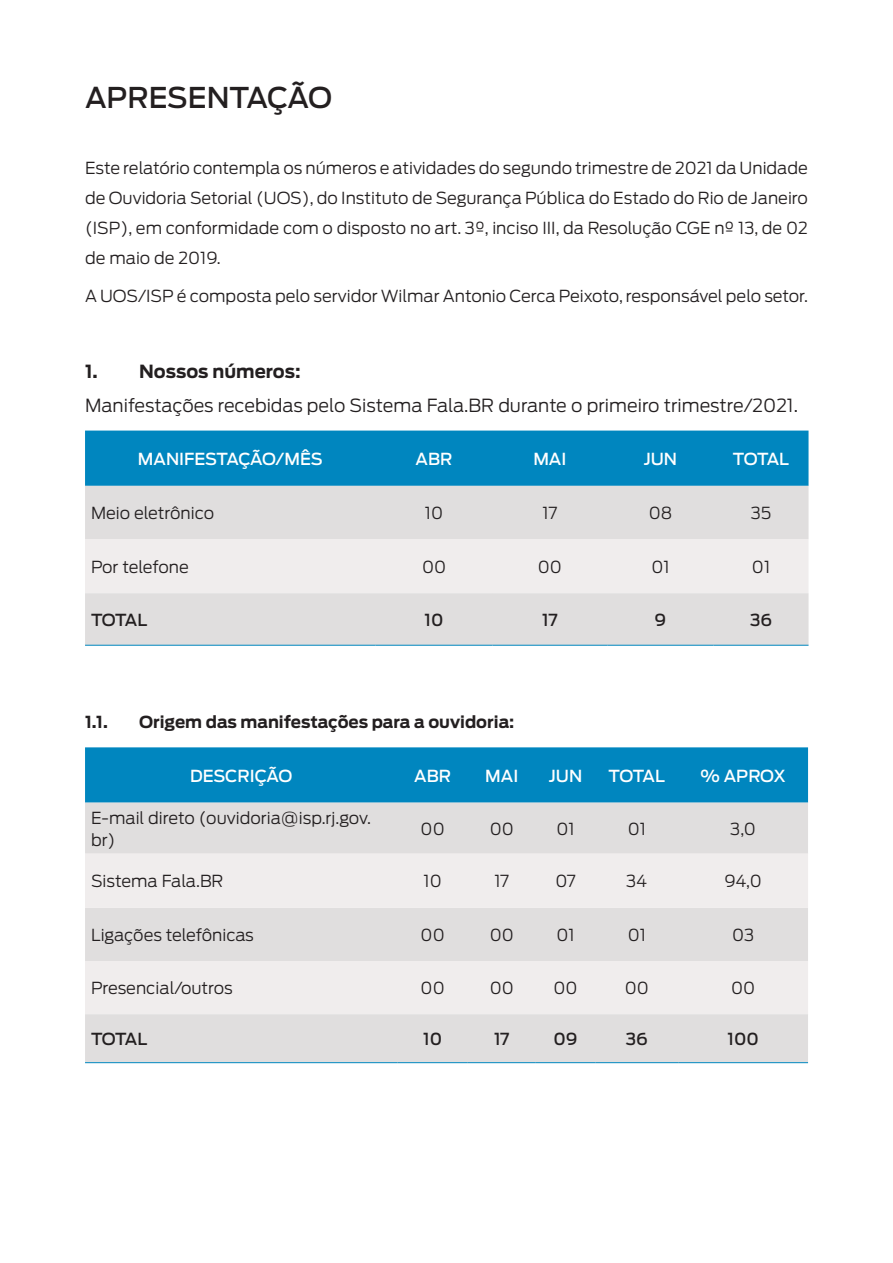
<style>
.page{position:relative;width:893px;height:1263px;background:#fff}
.page>*{position:absolute;margin:0;border:0;box-sizing:border-box;transform-origin:0 0}
.t1{font:500 28.5px "Antenna";color:#231f20}
.t2{font:300 18px "Antenna";color:#231f20}
.t3{font:700 18px "Antenna";color:#231f20}
.paragrafo{font:300 16.5px/30px "Antenna";color:#231f20;text-align:justify}
.paragrafo-2{font:500 16.5px "Antenna";color:#fff}
.t4{font:700 16.5px "Antenna";color:#231f20}
.paragrafo-3{font:500 16.5px "Antenna";letter-spacing:-.005em;color:#231f20}
</style>
<div class="page">
<div style="left:85px;top:431px;width:723px;height:55px;background:#0086bf"></div>
<div style="left:85px;top:486px;width:723px;height:159px;background:#e0dede"></div>
<div style="left:85px;top:539px;width:723px;height:54px;background:#f0eded"></div>
<hr style="left:85px;top:645px;width:291px;height:1px;background:#0086bf">
<hr style="left:376px;top:645px;width:116px;height:1px;background:#0086bf">
<hr style="left:492px;top:645px;width:115px;height:1px;background:#0086bf">
<hr style="left:607px;top:645px;width:107px;height:1px;background:#0086bf">
<hr style="left:714px;top:645px;width:94px;height:1px;background:#0086bf">
<div style="left:85px;top:747px;width:723px;height:56px;background:#0086bf"></div>
<div style="left:85px;top:803px;width:723px;height:259px;background:#e0dede"></div>
<svg style="left:85px;top:854px;width:723px;height:160px;background:#eae8e8"></svg>
<hr style="left:85px;top:1062px;width:313px;height:1px;background:#0086bf">
<hr style="left:398px;top:1062px;width:70px;height:1px;background:#0086bf">
<hr style="left:468px;top:1062px;width:68px;height:1px;background:#0086bf">
<hr style="left:536px;top:1062px;width:59px;height:1px;background:#0086bf">
<hr style="left:595px;top:1062px;width:83px;height:1px;background:#0086bf">
<hr style="left:678px;top:1062px;width:130px;height:1px;background:#0086bf">
<p class="t1" style="left:85px;top:80px;width:249px">APRESENTAÇÃO</p>
<p class="paragrafo" style="left:85px;top:153px;width:724px">Este relatório contempla os números e atividades do segundo trimestre de 2021 da Unidade de Ouvidoria Setorial (UOS), do Instituto de Segurança Pública do Estado do Rio de Janeiro (ISP), em conformidade com o disposto no art. 3º, inciso III, da Resolução CGE nº 13, de 02 de maio de 2019.</p>
<p class="paragrafo" style="left:85px;top:281px;width:725px">A UOS/ISP é composta pelo servidor Wilmar Antonio Cerca Peixoto, responsável pelo setor.</p>
<p class="t3" style="left:85px;top:361px;width:217px">1. Nossos números:</p>
<p class="t2" style="left:85px;top:395px;width:714px">Manifestações recebidas pelo Sistema Fala.BR durante o primeiro trimestre/2021.</p>
<p class="paragrafo-2" style="left:138px;top:449px;width:186px">MANIFESTAÇÃO/MÊS</p>
<p class="paragrafo-2" style="left:416px;top:449px;width:38px">ABR</p>
<p class="paragrafo-2" style="left:533px;top:449px;width:35px">MAI</p>
<p class="paragrafo-2" style="left:644px;top:449px;width:35px">JUN</p>
<p class="paragrafo-2" style="left:733px;top:449px;width:58px">TOTAL</p>
<p class="paragrafo" style="left:91px;top:498px;width:125px">Meio eletrônico</p>
<p class="paragrafo" style="left:425px;top:498px;width:20px">10</p>
<p class="paragrafo" style="left:542px;top:498px;width:16px">17</p>
<p class="paragrafo" style="left:649px;top:498px;width:25px">08</p>
<p class="paragrafo" style="left:751px;top:498px;width:22px">35</p>
<p class="paragrafo" style="left:91px;top:552px;width:99px">Por telefone</p>
<p class="paragrafo" style="left:422px;top:552px;width:26px">00</p>
<p class="paragrafo" style="left:538px;top:552px;width:26px">00</p>
<p class="paragrafo" style="left:651px;top:552px;width:20px">01</p>
<p class="paragrafo" style="left:752px;top:552px;width:20px">01</p>
<p class="paragrafo-3" style="left:91px;top:610px;width:58px">TOTAL</p>
<p class="paragrafo-3" style="left:425px;top:610px;width:20px">10</p>
<p class="paragrafo-3" style="left:542px;top:610px;width:17px">17</p>
<p class="paragrafo-3" style="left:655px;top:610px;width:13px">9</p>
<p class="paragrafo-3" style="left:750px;top:610px;width:24px">36</p>
<p class="t4" style="left:85px;top:712px;width:24px">1.1.</p>
<p class="t4" style="left:139px;top:712px;width:377px">Origem das manifestações para a ouvidoria:</p>
<p class="paragrafo-2" style="left:190px;top:766px;width:104px">DESCRIÇÃO</p>
<p class="paragrafo-2" style="left:414px;top:766px;width:38px">ABR</p>
<p class="paragrafo-2" style="left:485px;top:766px;width:35px">MAI</p>
<p class="paragrafo-2" style="left:549px;top:766px;width:35px">JUN</p>
<p class="paragrafo-2" style="left:609px;top:766px;width:58px">TOTAL</p>
<p class="paragrafo-2" style="left:701px;top:766px;width:87px">% APROX</p>
<p class="paragrafo" style="left:91px;top:806px;width:281px;line-height:22.5px">E-mail direto (ouvidoria@isp.rj.gov. br)</p>
<p class="paragrafo" style="left:421px;top:814px;width:26px">00</p>
<p class="paragrafo" style="left:490px;top:814px;width:26px">00</p>
<p class="paragrafo" style="left:556px;top:814px;width:20px">01</p>
<p class="paragrafo" style="left:628px;top:814px;width:20px">01</p>
<p class="paragrafo" style="left:730px;top:814px;width:27px">3,0</p>
<p class="paragrafo" style="left:91px;top:866px;width:134px">Sistema Fala.BR</p>
<p class="paragrafo" style="left:424px;top:866px;width:20px">10</p>
<p class="paragrafo" style="left:494px;top:866px;width:16px">17</p>
<p class="paragrafo" style="left:555px;top:866px;width:22px">07</p>
<p class="paragrafo" style="left:626px;top:866px;width:23px">34</p>
<p class="paragrafo" style="left:724px;top:866px;width:39px">94,0</p>
<p class="paragrafo" style="left:91px;top:920px;width:164px">Ligações telefônicas</p>
<p class="paragrafo" style="left:421px;top:920px;width:26px">00</p>
<p class="paragrafo" style="left:490px;top:920px;width:26px">00</p>
<p class="paragrafo" style="left:556px;top:920px;width:20px">01</p>
<p class="paragrafo" style="left:628px;top:920px;width:20px">01</p>
<p class="paragrafo" style="left:732px;top:920px;width:24px">03</p>
<p class="paragrafo" style="left:91px;top:973px;width:143px">Presencial/outros</p>
<p class="paragrafo" style="left:421px;top:973px;width:26px">00</p>
<p class="paragrafo" style="left:490px;top:973px;width:26px">00</p>
<p class="paragrafo" style="left:553px;top:973px;width:26px">00</p>
<p class="paragrafo" style="left:625px;top:973px;width:26px">00</p>
<p class="paragrafo" style="left:731px;top:973px;width:26px">00</p>
<p class="paragrafo-3" style="left:91px;top:1029px;width:58px">TOTAL</p>
<p class="paragrafo-3" style="left:423px;top:1029px;width:20px">10</p>
<p class="paragrafo-3" style="left:494px;top:1029px;width:17px">17</p>
<p class="paragrafo-3" style="left:554px;top:1029px;width:25px">09</p>
<p class="paragrafo-3" style="left:626px;top:1029px;width:24px">36</p>
<p class="paragrafo-3" style="left:727px;top:1029px;width:33px">100</p>
</div>
